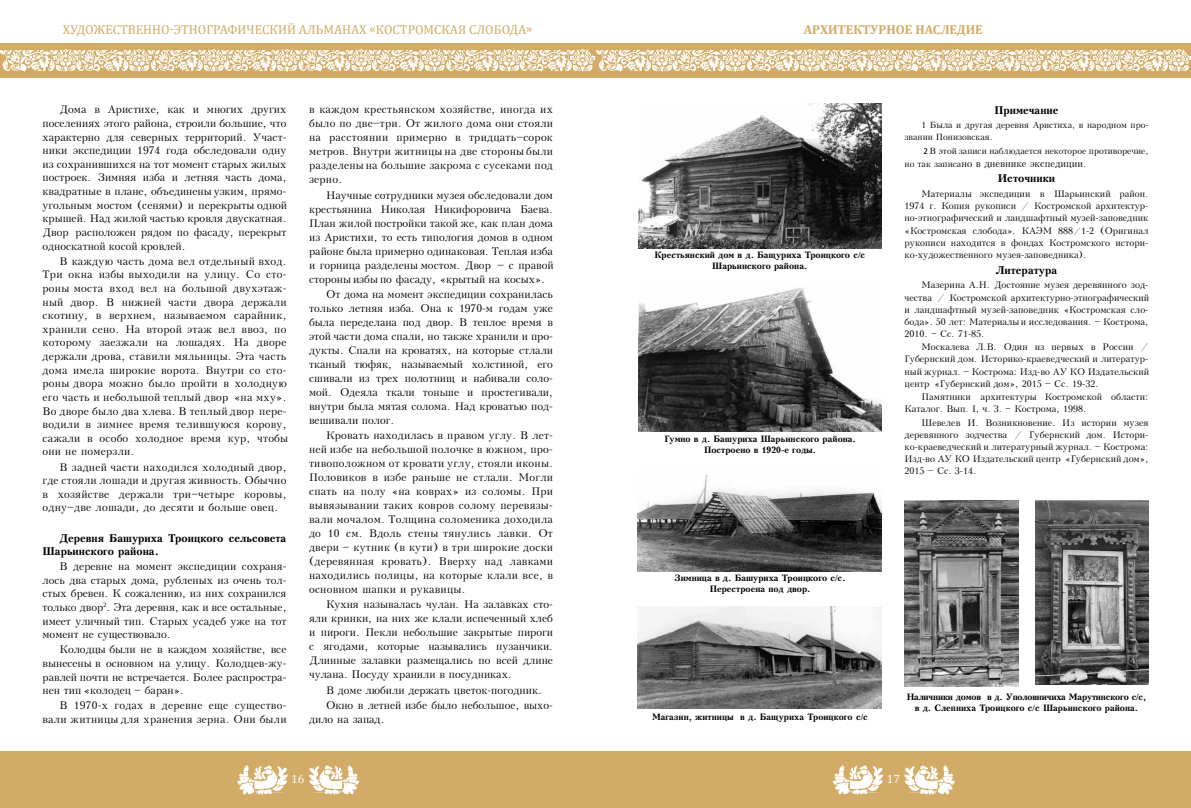
<style>
.page{position:relative;width:1191px;height:808px;background:#fff}
.page>*{position:absolute;margin:0;border:0;box-sizing:border-box;transform-origin:0 0}
.t1{font:13px "Cambria";color:#d2ab67}
.t2{font:700 13px "Cambria";color:#d2ab67}
.t3{font:12px "Cambria";color:#fff}
.t4{font:11px/13.6px "Peterburg";letter-spacing:.02em;color:#000;text-align:justify}
.t5{font:700 11px/13.6px "Peterburg";color:#000}
.t6{font:11px/15.4px "Peterburg";color:#000}
.t7{font:10px "Peterburg";color:#000}
.t8{font:9.5px/12.1px "Peterburg";color:#000;text-align:justify}
.t9{font:700 9px/10.8px "Peterburg";color:#000;text-align:center}
.t10{font:9px/11.9px "Peterburg";color:#000}
.t11{font:700 9px/10.8px "Peterburg";letter-spacing:-.02em;color:#000;text-align:center}
.s1{font-family:"Times New Roman"}
.s2{font-family:"Calibri"}
.s3{font-size:9px}
</style>
<div class="page">
<div style="left:0;top:43px;width:595px;height:34px;background:#d2ab67"></div>
<div style="left:0;top:751px;width:595px;height:57px;background:#d2ab67"></div>
<svg style="left:237px;top:765px;width:51px;height:30px"></svg>
<svg style="left:309px;top:765px;width:50px;height:30px"></svg>
<div style="left:595px;top:751px;width:596px;height:57px;background:#d2ab67"></div>
<svg style="left:833px;top:765px;width:51px;height:30px"></svg>
<svg style="left:904px;top:765px;width:50px;height:30px"></svg>
<div style="left:596px;top:43px;width:595px;height:34px;background:#d2ab67"></div>
<svg style="left:0;top:49px;width:1191px;height:23px"></svg>
<img style="left:1035px;top:500px;width:113px;height:185px">
<img style="left:904px;top:500px;width:115px;height:186px">
<img style="left:638px;top:607px;width:244px;height:101px">
<img style="left:638px;top:287px;width:244px;height:144px">
<img style="left:638px;top:103px;width:244px;height:145px">
<img style="left:638px;top:474px;width:244px;height:97px">
<p class="t1" style="left:63px;top:22px;width:471px">ХУДОЖЕСТВЕННО-ЭТНОГРАФИЧЕСКИЙ АЛЬМАНАХ «КОСТРОМСКАЯ СЛОБОДА»</p>
<p class="t2" style="left:803px;top:20px;width:181px">АРХИТЕКТУРНОЕ НАСЛЕДИЕ</p>
<p class="t4" style="left:43px;top:103px;width:246px;text-indent:17px">Дома в Аристихе, как и многих других поселениях этого района, строили большие, что характерно для северных территорий. Участ&shy;ники экспедиции 1974 года обследовали одну из сохранившихся на тот момент старых жилых построек. Зимняя изба и летняя часть дома, квадратные в плане, объединены узким, прямо&shy;угольным мостом (сенями) и перекрыты одной крышей. Над жилой частью кровля двускатная.<br>Двор расположен рядом по фасаду, перекрыт односкатной косой кровлей.</p>
<p class="t4" style="left:43px;top:254px;width:247px;text-align:left;text-indent:17px">В каждую часть дома вел отдельный вход.<br>Три окна избы выходили на улицу. Со сто&shy;роны моста вход вел на большой двухэтаж&shy;ный двор. В нижней части двора держали скотину, в верхнем, называемом сарайник, хранили сено. На второй этаж вел ввоз, по которому заезжали на лошадях. На дворе держали дрова, ставили мяльницы. Эта часть дома имела широкие ворота. Внутри со сто&shy;роны двора можно было пройти в холодную его часть и небольшой теплый двор «на мху».<br>Во дворе было два хлева. В теплый двор пере&shy;водили в зимнее время телившуюся корову, сажали в особо холодное время кур, чтобы они не померзли.</p>
<p class="t4" style="left:43px;top:460px;width:245px;text-indent:17px">В задней части находился холодный двор, где стояли лошади и другая живность. Обычно в хозяйстве держали три–четыре коровы, одну–две лошади, до десяти и больше овец.</p>
<p class="t5" style="left:43px;top:531px;width:245px;text-indent:17px">Деревня Башуриха Троицкого сельсовета<br>Шарьинского района.</p>
<p class="t4" style="left:43px;top:560px;width:245px;text-indent:17px">В деревне на момент экспедиции сохраня&shy;лось два старых дома, рубленых из очень тол&shy;стых бревен. К сожалению, из них сохранился только двор<sup>2</sup>. Эта деревня, как и все остальные, имеет уличный тип. Старых усадеб уже на тот момент не существовало.</p>
<p class="t4" style="left:43px;top:643px;width:245px;text-indent:17px">Колодцы были не в каждом хозяйстве, все вынесены в основном на улицу. Колодцев-жу&shy;равлей почти не встречается. Более распростра&shy;нен тип «колодец – баран».</p>
<p class="t4" style="left:43px;top:699px;width:246px;text-align:right">В 1970-х годах в деревне еще существо&shy;вали житницы для хранения зерна. Они были</p>
<p class="t4" style="left:309px;top:103px;width:246px;line-height:14px">в каждом крестьянском хозяйстве, иногда их было по две–три. От жилого дома они стояли на расстоянии примерно в тридцать–сорок метров. Внутри житницы на две стороны были разделены на большие закрома с сусеками под зерно.</p>
<p class="t4" style="left:309px;top:188px;width:246px;line-height:14px;text-indent:17px">Научные сотрудники музея обследовали дом крестьянина Николая Никифоровича Баева.<br>План жилой постройки такой же, как план дома из Аристихи, то есть типология домов в одном районе была примерно одинаковая. Теплая изба и горница разделены мостом. Двор – с правой стороны избы по фасаду, «крытый на косых».</p>
<p class="t4" style="left:309px;top:287px;width:245px;line-height:14px;text-indent:17px">От дома на момент экспедиции сохранилась только летняя изба. Она к 1970-м годам уже была переделана под двор. В теплое время в этой части дома спали, но также хранили и про&shy;дукты. Спали на кроватях, на которые стлали тканый тюфяк, называемый холстиной, его сшивали из трех полотнищ и набивали соло&shy;мой. Одеяла ткали тоньше и простегивали, внутри была мятая солома. Над кроватью под&shy;вешивали полог.</p>
<p class="t4" style="left:309px;top:428px;width:246px;line-height:14px;text-indent:17px">Кровать находилась в правом углу. В лет&shy;ней избе на небольшой полочке в южном, про&shy;тивоположном от кровати углу, стояли иконы.<br>Половиков в избе раньше не стлали. Могли спать на полу «на коврах» из соломы. При вывязывании таких ковров солому перевязы&shy;вали мочалом. Толщина соломеника доходила до 10 см. Вдоль стены тянулись лавки. От двери – кутник (в кути) в три широкие доски (деревянная кровать). Вверху над лавками находились полицы, на которые клали все, в основном шапки и рукавицы.</p>
<p class="t4" style="left:309px;top:598px;width:245px;line-height:14px;text-indent:17px">Кухня называлась чулан. На залавках сто&shy;яли кринки, на них же клали испеченный хлеб и пироги. Пекли небольшие закрытые пироги с ягодами, которые назывались пузанчики.<br>Длинные залавки размещались по всей длине чулана. Посуду хранили в посудниках.</p>
<p class="t6" style="left:326px;top:682px;width:228px">В доме любили держать цветок-погодник.<br>Окно в летней избе было небольшое, выхо-</p>
<p class="t6" style="left:309px;top:712px;width:77px">дило на запад.</p>
<p class="t9" style="left:654px;top:249px;width:212px">Крестьянский дом в д. Бащуриха Троицкого с<span class="s1">/</span>с<br>Шарьинского района.</p>
<p class="t9" style="left:664px;top:433px;width:193px">Гумно в д. Башуриха Шарьинского района.<br>Построено в 1920-е годы.</p>
<p class="t5" style="left:994px;top:103px;width:66px">Примечание</p>
<p class="t10" style="left:904px;top:119px;width:245px;text-indent:17px">1 Была и другая деревня Аристиха, в народном про&shy;звании Понизовская.</p>
<p class="t10" style="left:923px;top:145px;width:227px"><span class="s2">2</span> В этой записи наблюдается некоторое противоречие,</p>
<p class="t7" style="left:904px;top:157px;width:183px"><span class="s3">но так записа</span>но в дневнике экспедиции.</p>
<p class="t5" style="left:998px;top:172px;width:59px">Источники</p>
<p class="t8" style="left:904px;top:188px;width:245px;text-indent:17px">Материалы экспедиции в Шарьинский район.<br>1974 г. Копия рукописи / Костромской архитектур&shy;но-этнографический и ландшафтный музей-заповедник «Костромская слобода». КАЭМ 888/1-2 (Оригинал рукописи находится в фондах Костромского истори&shy;ко-художественного музея-заповедника).</p>
<p class="t5" style="left:995px;top:263px;width:63px">Литература</p>
<p class="t8" style="left:904px;top:279px;width:246px;text-indent:17px">Мазерина А.Н. Достояние музея деревянного зод&shy;чества / Костромской архитектурно-этнографический и ландшафтный музей-заповедник «Костромская сло&shy;бода». 50 лет: Материалы и исследования. – Кострома, 2010. – Сс. 71-85.</p>
<p class="t8" style="left:904px;top:341px;width:246px;text-indent:17px">Москалева Л.В. Один из первых в России / Губернский дом. Историко-краеведческий и литератур&shy;ный журнал. – Кострома: Изд-во АУ КО Издательский центр «Губернский дом», 2015 – Сс. 19-32.</p>
<p class="t8" style="left:904px;top:391px;width:245px;text-indent:17px">Памятники архитектуры Костромской области:<br>Каталог. Вып. I, ч. 3. – Кострома, 1998.</p>
<p class="t8" style="left:904px;top:416px;width:245px;text-indent:17px">Шевелев И. Возникновение. Из истории музея деревянного зодчества / Губернский дом. Истори&shy;ко-краеведческий и литературный журнал. – Кострома:<br>Изд-во АУ КО Издательский центр «Губернский дом», 2015 – Сс. 3-14.</p>
<p class="t9" style="left:674px;top:573px;width:172px">Зимница в д. Башуриха Троицкого с<span class="s1">/</span>с.<br>Перестроена под двор.</p>
<p class="t9" style="left:652px;top:711px;width:217px">Магазин, житницы в д. Бащуриха Троицкого с<span class="s1">/</span>с</p>
<p class="t11" style="left:906px;top:691px;width:241px">Наличники домов в д. Уполовничиха Марутинского с<span class="s1">/</span>с, в д. Слепниха Троицкого с<span class="s1">/</span>с Шарьинского района.</p>
<p class="t3" style="left:291px;top:772px;width:15px">16</p>
<p class="t3" style="left:887px;top:772px;width:15px">17</p>
</div>
